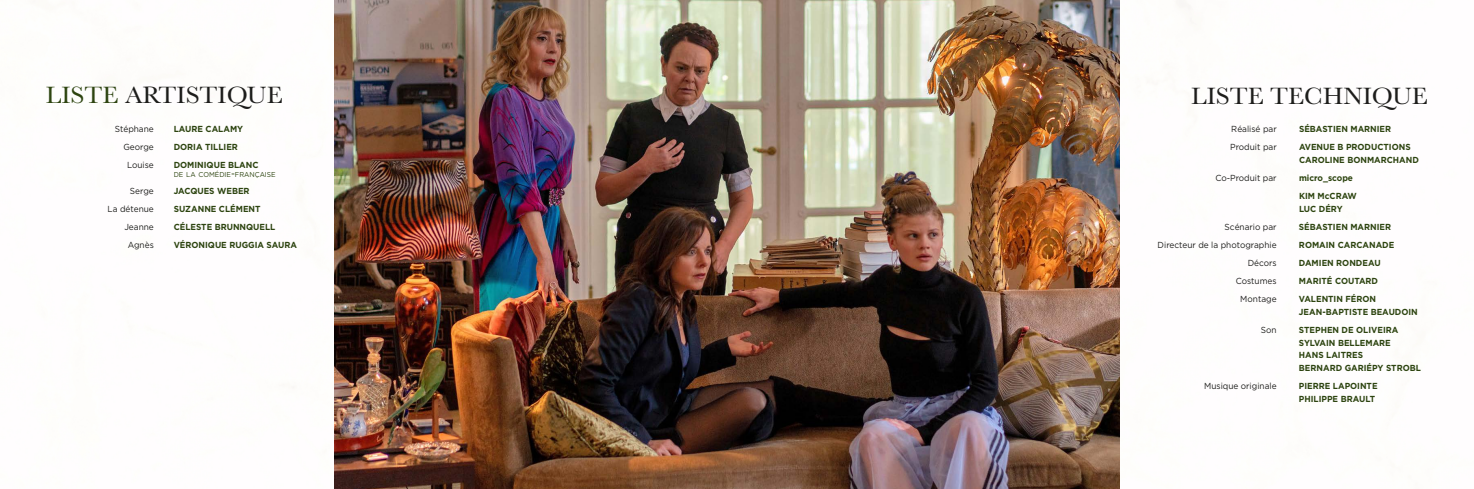
<style>
.page{position:relative;width:1474px;height:489px;background:#fff}
.page>*{position:absolute;margin:0;border:0;box-sizing:border-box;transform-origin:0 0}
.t1{font:24.5px "Baskerville";color:#1d1d1b;scale:1.05 1}
.t2{font:700 8.75px/13px "Gotham";color:#2d4410;scale:.95 1}
.t3{font:8.75px "Gotham";color:#1d1d1b;scale:.95 1}
.t4{font:7.09px "Gotham";color:#2d4410;scale:.95 1}
.s1{color:#2d4410}
.s2{font-size:10.06px}
</style>
<div class="page">
<img style="left:335px;top:0;width:784px;height:489px">
<h1 class="t1" style="left:46px;top:80px;width:227px"><span class="s1">LISTE</span> ARTISTIQUE</h1>
<h1 class="t1" style="left:1191px;top:80px;width:227px">LISTE TECHNIQUE</h1>
<p class="t3" style="left:1231px;top:124px;width:49px">Réalisé par</p>
<p class="t2" style="left:1298px;top:122px;width:98px">SÉBASTIEN MARNIER</p>
<p class="t3" style="left:1230px;top:142px;width:50px">Produit par</p>
<p class="t2" style="left:1298px;top:140px;width:128px">AVENUE B PRODUCTIONS<br>CAROLINE BONMARCHAND</p>
<p class="t3" style="left:1215px;top:173px;width:66px">Co-Produit par</p>
<p class="t2" style="left:1298px;top:168px;width:62px;line-height:17.9px">micro_scope<br>KIM McCRAW</p>
<p class="t2" style="left:1298px;top:202px;width:48px">LUC DÉRY</p>
<p class="t3" style="left:1224px;top:222px;width:56px">Scénario par</p>
<p class="t2" style="left:1298px;top:220px;width:98px">SÉBASTIEN MARNIER</p>
<p class="t3" style="left:1157px;top:240px;width:127px">Directeur de la photographie</p>
<p class="t2" style="left:1298px;top:238px;width:102px">ROMAIN CARCANADE</p>
<p class="t3" style="left:1247px;top:258px;width:32px">Décors</p>
<p class="t2" style="left:1298px;top:256px;width:87px">DAMIEN RONDEAU</p>
<p class="t3" style="left:1235px;top:275px;width:45px">Costumes</p>
<p class="t2" style="left:1298px;top:274px;width:85px">MARITÉ COUTARD</p>
<p class="t3" style="left:1240px;top:293px;width:40px">Montage</p>
<p class="t2" style="left:1298px;top:292px;width:127px">VALENTIN FÉRON<br>JEAN-BAPTISTE BEAUDOIN</p>
<p class="t3" style="left:1260px;top:324px;width:18px">Son</p>
<p class="t2" style="left:1298px;top:322px;width:130px">STEPHEN DE OLIVEIRA<br>SYLVAIN BELLEMARE<br>HANS LAITRES<br>BERNARD GARIÉPY STROBL</p>
<p class="t3" style="left:1204px;top:381px;width:78px">Musique originale</p>
<p class="t2" style="left:1298px;top:379px;width:84px">PIERRE LAPOINTE<br>PHILIPPE BRAULT</p>
<p class="t3" style="left:115px;top:124px;width:43px">Stéphane</p>
<p class="t2" style="left:174px;top:122px;width:75px">LAURE CALAMY</p>
<p class="t3" style="left:123px;top:142px;width:34px">George</p>
<p class="t2" style="left:174px;top:140px;width:69px">DORIA TILLIER</p>
<p class="t3" style="left:127px;top:160px;width:30px">Louise</p>
<p class="t2" style="left:174px;top:158px;width:91px">DOMINIQUE BLANC</p>
<p class="t4" style="left:174px;top:170px;width:109px">DE LA COMÉDIE<span class="s2">-</span>FRANÇAISE</p>
<p class="t3" style="left:130px;top:186px;width:27px">Serge</p>
<p class="t2" style="left:174px;top:185px;width:81px">JACQUES WEBER</p>
<p class="t3" style="left:108px;top:204px;width:50px">La détenue</p>
<p class="t2" style="left:174px;top:202px;width:93px">SUZANNE CLÉMENT</p>
<p class="t3" style="left:124px;top:222px;width:33px">Jeanne</p>
<p class="t2" style="left:174px;top:220px;width:109px">CÉLESTE BRUNNQUELL</p>
<p class="t3" style="left:128px;top:240px;width:29px">Agnès</p>
<p class="t2" style="left:174px;top:238px;width:131px">VÉRONIQUE RUGGIA SAURA</p>
</div>
